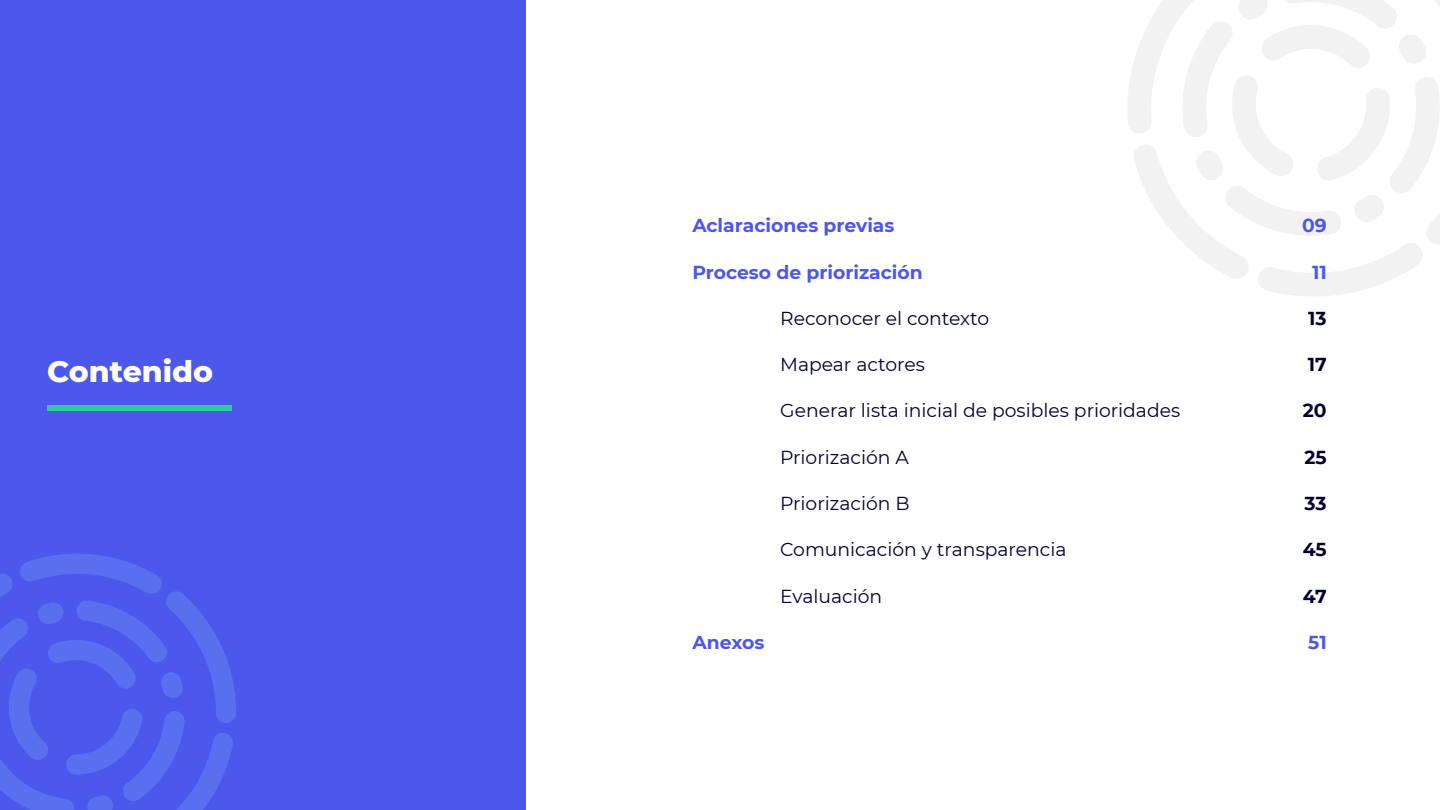
<style>
.page{position:relative;width:1440px;height:810px;background:#fff}
.page>*{position:absolute;margin:0;border:0;box-sizing:border-box;transform-origin:0 0}
.t1{font:800 30px "Montserrat";color:#fff}
.t2{font:18.75px "Montserrat";color:#000230}
.t3{font:700 18.75px "Montserrat";color:#4c57ec}
.t4{font:700 18.75px "Montserrat";color:#000230}
</style>
<div class="page">
<div style="left:0;top:0;width:525px;height:810px;background:#4c57ec"></div>
<svg style="left:1128px;top:0;width:312px;height:296px"></svg>
<svg style="left:1178px;top:0;width:262px;height:240px"></svg>
<div style="left:47px;top:406px;width:185px;height:5px;background:#30cc9e"></div>
<svg style="left:0;top:554px;width:236px;height:256px"></svg>
<svg style="left:0;top:600px;width:185px;height:210px"></svg>
<h1 class="t1" style="left:47px;top:349px;width:167px">Contenido</h1>
<p class="t3" style="left:692px;top:212px;width:204px">Aclaraciones previas</p>
<p class="t3" style="left:1302px;top:212px;width:26px">09</p>
<p class="t3" style="left:692px;top:258px;width:232px">Proceso de priorización</p>
<p class="t3" style="left:1312px;top:258px;width:16px">11</p>
<p class="t2" style="left:780px;top:305px;width:211px">Reconocer el contexto</p>
<p class="t4" style="left:1308px;top:305px;width:20px">13</p>
<p class="t2" style="left:780px;top:352px;width:146px">Mapear actores</p>
<p class="t4" style="left:1308px;top:351px;width:20px">17</p>
<p class="t2" style="left:780px;top:398px;width:402px">Generar lista inicial de posibles prioridades</p>
<p class="t4" style="left:1303px;top:397px;width:25px">20</p>
<p class="t2" style="left:780px;top:444px;width:130px">Priorización A</p>
<p class="t4" style="left:1304px;top:444px;width:24px">25</p>
<p class="t2" style="left:780px;top:490px;width:131px">Priorización B</p>
<p class="t4" style="left:1305px;top:490px;width:24px">33</p>
<p class="t2" style="left:780px;top:537px;width:288px">Comunicación y transparencia</p>
<p class="t4" style="left:1303px;top:536px;width:26px">45</p>
<p class="t2" style="left:780px;top:583px;width:104px">Evaluación</p>
<p class="t4" style="left:1303px;top:582px;width:25px">47</p>
<p class="t3" style="left:692px;top:629px;width:74px">Anexos</p>
<p class="t3" style="left:1308px;top:629px;width:20px">51</p>
</div>
